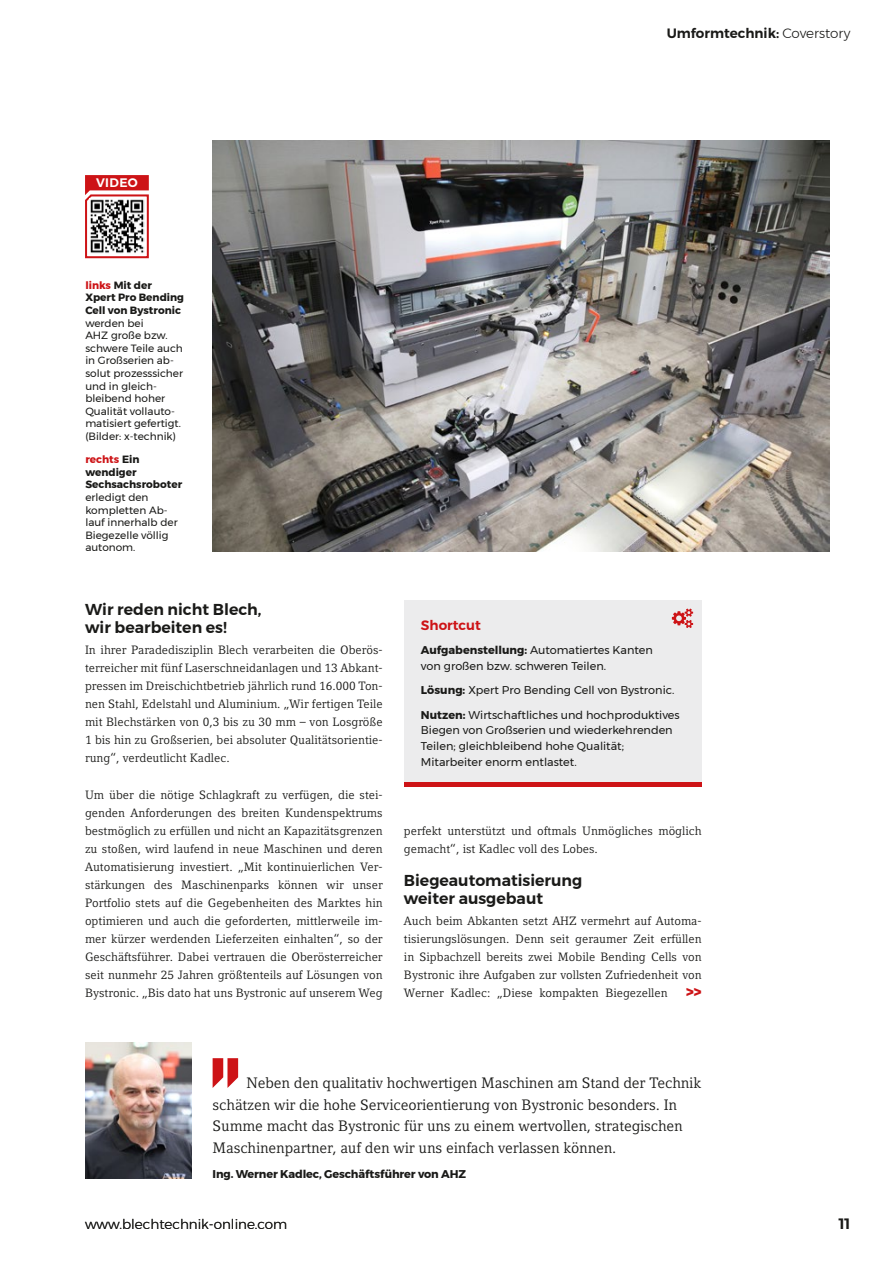
<style>
.page{position:relative;width:893px;height:1263px;background:#fff}
.page>*{position:absolute;margin:0;border:0;box-sizing:border-box;transform-origin:0 0}
.t1{font:600 15.75px/18px "Montserrat";color:#1a1a18}
.t2{font:15px/21.6px "Compatil Letter LT Pro";letter-spacing:-.01em;color:#1a1a18}
.t3{font:600 15px "Montserrat";color:#1a1a18}
.t4{font:900 15px "Montserrat";color:#cd1316}
.t5{font:300 13.5px "Montserrat";color:#1a1a18}
.t6{font:600 13.5px "Montserrat";color:#1a1a18}
.t7{font:600 13.5px "Montserrat";color:#cd1316}
.t8{font:600 12.3px "Montserrat";letter-spacing:.03em;color:#fff}
.t9{font:12px/18px "Compatil Letter LT Pro";color:#1a1a18;text-align:justify}
.t10{font:11.25px/15.8px "Montserrat";color:#1a1a18}
.t11{font:700 11.25px "Montserrat";letter-spacing:-.01em;color:#1a1a18}
.t12{font:10.5px/12.6px "Montserrat";color:#1a1a18}
.t13{font:700 10.5px/12.6px "Montserrat";color:#1a1a18}
.s1{font-weight:300}
.s2{color:#cd1316}
.s3{font-weight:700}
</style>
<div class="page">
<div style="left:404px;top:600px;width:298px;height:183px;background:#ececed"></div>
<svg style="left:672px;top:608px;width:21px;height:20px"></svg>
<hr style="left:404px;top:782px;width:298px;height:4px;background:#cd1316">
<img style="left:213px;top:140px;width:616px;height:411px">
<svg style="left:213px;top:1058px;width:25px;height:30px"></svg>
<img style="left:85px;top:1042px;width:106px;height:136px">
<svg style="left:85px;top:175px;width:64px;height:84px"></svg>
<p class="t6" style="left:667px;top:23px;width:185px">Umformtechnik: <span class="s1">Coverstory</span></p>
<p class="t8" style="left:96px;top:173px;width:43px">VIDEO</p>
<p class="t13" style="left:85px;top:279px;width:100px"><span class="s2">links</span> Mit der<br>Xpert Pro Bending<br>Cell von Bystronic</p>
<p class="t12" style="left:85px;top:316px;width:99px">werden bei<br>AHZ große bzw. schwere Teile auch in Großserien ab&shy;solut prozesssicher und in gleich&shy;bleibend hoher<br>Qualität vollauto&shy;matisiert gefertigt. (Bilder: x-technik)</p>
<p class="t13" style="left:85px;top:453px;width:98px"><span class="s2">rechts</span> Ein wendiger<br>Sechsachsroboter</p>
<p class="t12" style="left:85px;top:491px;width:94px">erledigt den kompletten Ab&shy;lauf innerhalb der<br>Biegezelle völlig autonom.</p>
<h1 class="t1" style="left:85px;top:600px;width:178px">Wir reden nicht Blech, wir bearbeiten es!</h1>
<p class="t9" style="left:85px;top:641px;width:299px">In ihrer Paradedisziplin Blech verarbeiten die Oberös&shy;terreicher mit fünf Laserschneidanlagen und 13 Abkant&shy;pressen im Dreischichtbetrieb jährlich rund 16.000 Ton&shy;nen Stahl, Edelstahl und Aluminium. „Wir fertigen Teile mit Blechstärken von 0,3 bis zu 30 mm – von Losgröße 1 bis hin zu Großserien, bei absoluter Qualitätsorientie&shy;rung“, verdeutlicht Kadlec.</p>
<p class="t9" style="left:85px;top:785px;width:299px">Um über die nötige Schlagkraft zu verfügen, die stei&shy;genden Anforderungen des breiten Kundenspektrums bestmöglich zu erfüllen und nicht an Kapazitätsgrenzen zu stoßen, wird laufend in neue Maschinen und deren Automatisierung investiert. „Mit kontinuierlichen Ver&shy;stärkungen des Maschinenparks können wir unser Portfolio stets auf die Gegebenheiten des Marktes hin optimieren und auch die geforderten, mittlerweile im&shy;mer kürzer werdenden Lieferzeiten einhalten“, so der Geschäftsführer. Dabei vertrauen die Oberösterreicher seit nunmehr 25 Jahren größtenteils auf Lösungen von Bystronic. „Bis dato hat uns Bystronic auf unserem Weg</p>
<p class="t7" style="left:421px;top:615px;width:61px">Shortcut</p>
<p class="t10" style="left:421px;top:642px;width:233px"><span class="s3">Aufgabenstellung:</span> Automatiertes Kanten von großen bzw. schweren Teilen.</p>
<p class="t10" style="left:421px;top:678px;width:260px;line-height:24.3px"><span class="s3">Lösung:</span> Xpert Pro Bending Cell von Bystronic.<br><span class="s3">Nutzen:</span> Wirtschaftliches und hochproduktives</p>
<p class="t10" style="left:421px;top:722px;width:253px">Biegen von Großserien und wiederkehrenden<br>Teilen; gleichbleibend hohe Qualität;<br>Mitarbeiter enorm entlastet.</p>
<p class="t9" style="left:404px;top:822px;width:299px">perfekt unterstützt und oftmals Unmögliches möglich gemacht“, ist Kadlec voll des Lobes.</p>
<h1 class="t1" style="left:404px;top:871px;width:180px">Biegeautomatisierung weiter ausgebaut</h1>
<p class="t9" style="left:404px;top:912px;width:299px">Auch beim Abkanten setzt AHZ vermehrt auf Automa&shy;tisierungslösungen. Denn seit geraumer Zeit erfüllen in Sipbachzell bereits zwei Mobile Bending Cells von Bystronic ihre Aufgaben zur vollsten Zufriedenheit von Werner Kadlec: „Diese kompakten Biegezellen</p>
<p class="t4" style="left:686px;top:979px;width:17px">&gt;&gt;</p>
<p class="t2" style="left:213px;top:1072px;width:490px;text-indent:34px">Neben den qualitativ hochwertigen Maschinen am Stand der Technik schätzen wir die hohe Serviceorientierung von Bystronic besonders. In Summe macht das Bystronic für uns zu einem wertvollen, strategischen Maschinenpartner, auf den wir uns einfach verlassen können.</p>
<p class="t11" style="left:213px;top:1165px;width:255px">Ing. Werner Kadlec, Geschäftsführer von AHZ</p>
<p class="t5" style="left:85px;top:1214px;width:204px">www.blechtechnik-online.com</p>
<p class="t3" style="left:839px;top:1212px;width:13px">11</p>
</div>
